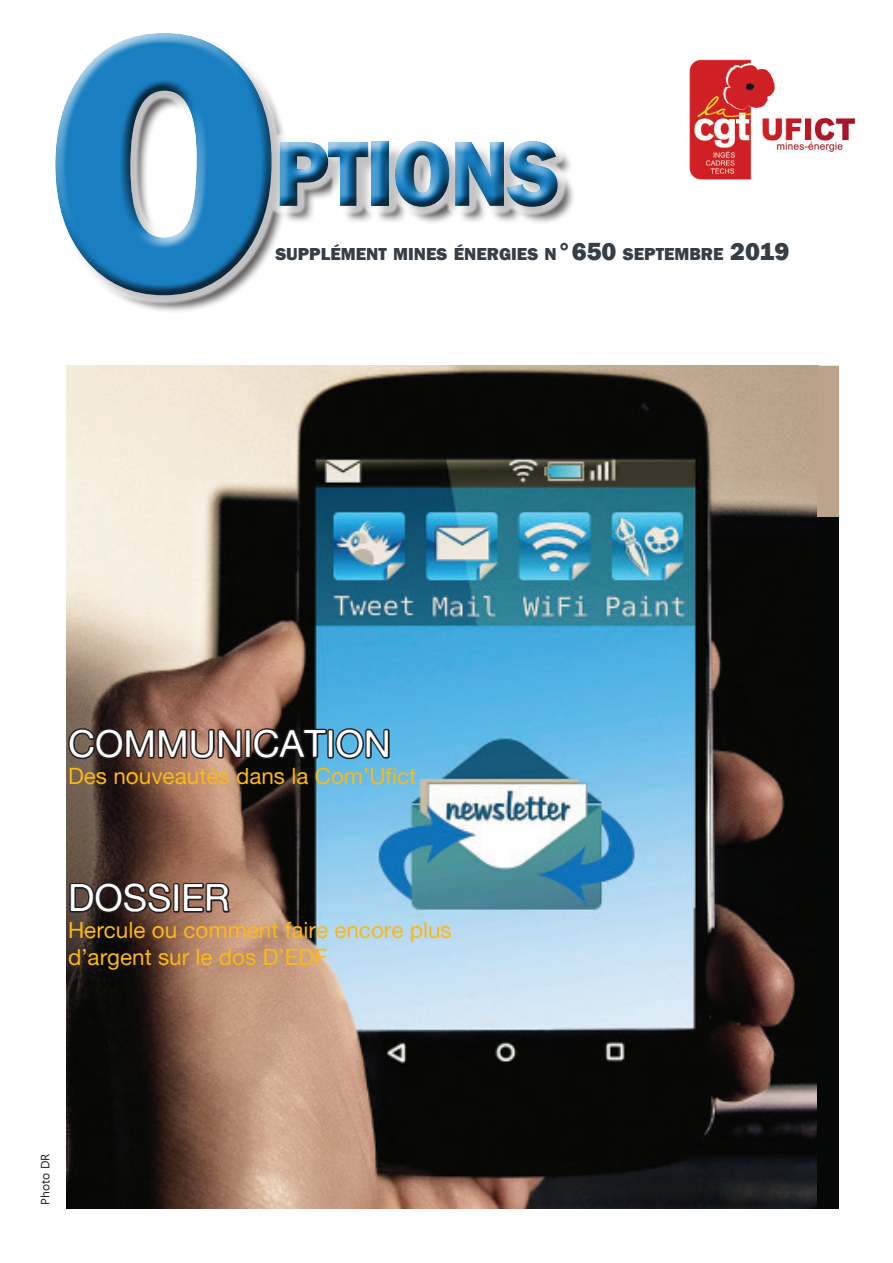
<style>
.page{position:relative;width:893px;height:1263px;background:#fff}
.page>*{position:absolute;margin:0;border:0;box-sizing:border-box;transform-origin:0 0}
.t1{font:800 381.9px "Franklin Gothic";color:#197fc1;scale:.89 1}
.t2{font:800 96.15px "Franklin Gothic";letter-spacing:-.02em;color:#197fc1;scale:.89 1}
.t3{font:37.5px "Alte Haas Grotesk";color:#fff}
.t4{font:22.5px/27px "Alte Haas Grotesk";color:#fcb814}
.t5{font:800 17.85px "Franklin Gothic";color:#363e46}
.t6{font:12px "Ebrima";color:#231f20}
.s1{font-size:25.5px}
</style>
<div class="page">
<img style="left:689px;top:59px;width:167px;height:121px">
<img style="left:67px;top:366px;width:751px;height:843px">
<div style="left:58px;top:36px;width:518px;height:278px;background:#231f20;opacity:.75"></div>
<div style="left:44px;top:22px;width:519px;height:226px;background:#fff"></div>
<div style="left:61px;top:64px;width:508px;height:242px;background:#231f20;opacity:.75"></div>
<svg style="left:67px;top:669px;width:324px;height:298px;background:#6b6563"></svg>
<div style="left:818px;top:517px;width:21px;height:692px;background:#060707"></div>
<div style="left:818px;top:366px;width:21px;height:141px;background:#bba48b"></div>
<div style="left:818px;top:507px;width:21px;height:10px;background:#bba48b"></div>
<h1 class="t1" style="left:46px;top:-84px;width:266px">O</h1>
<h2 class="t2" style="left:274px;top:111px;width:322px">PTIONS</h2>
<p class="t5" style="left:275px;top:243px;width:515px">SUPPLÉMENT MINES ÉNERGIES N<span class="s1">°650</span> SEPTEMBRE <span class="s1">2019</span></p>
<h3 class="t3" style="left:68px;top:721px;width:324px">COMMUNICATION</h3>
<p class="t4" style="left:68px;top:762px;width:350px">Des nouveautés dans la Com’Ufict</p>
<h3 class="t3" style="left:68px;top:875px;width:163px">DOSSIER</h3>
<p class="t4" style="left:68px;top:916px;width:385px">Hercule ou comment faire encore plus d’argent sur le dos D’EDF</p>
<p class="t6" style="left:36px;top:1204px;width:52px;rotate:-90deg">Photo DR</p>
</div>
